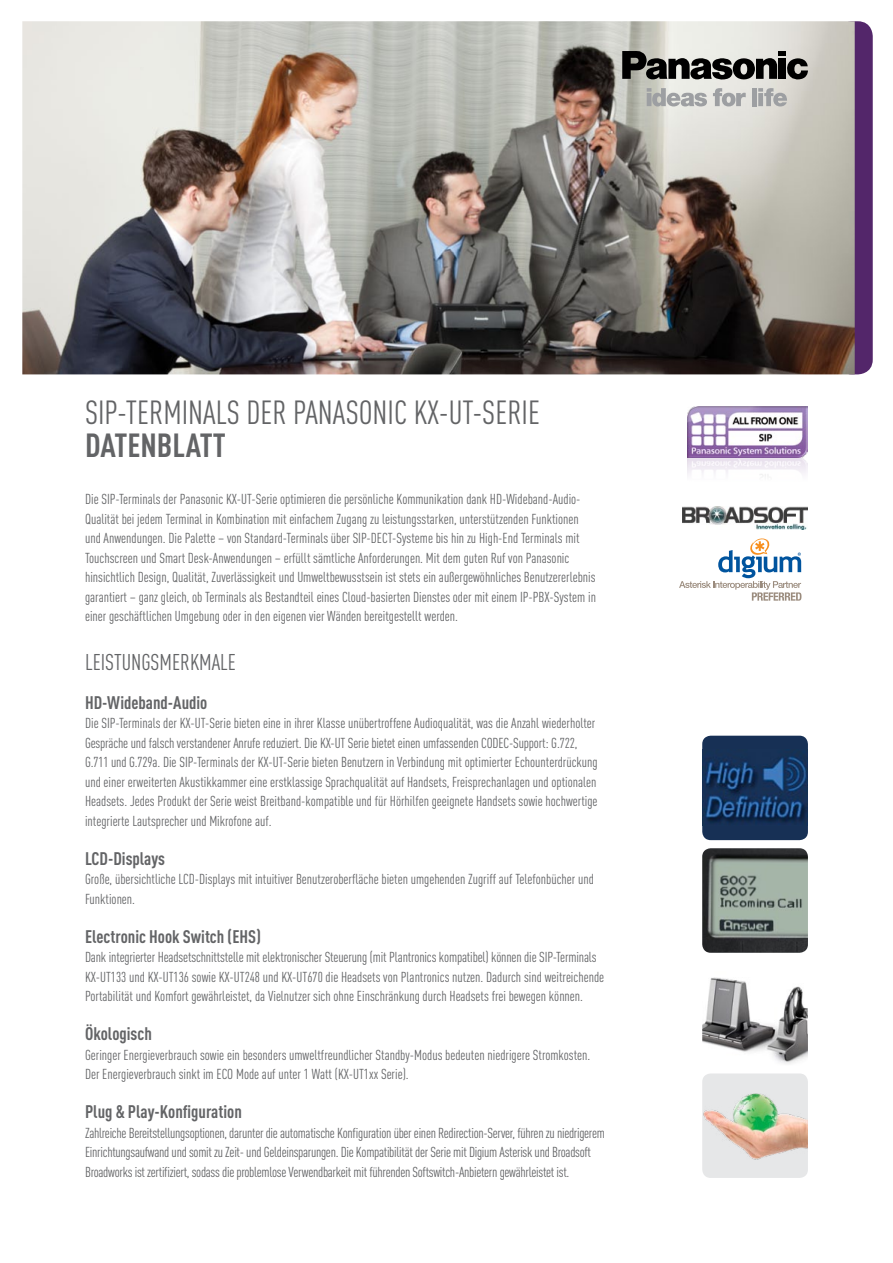
<style>
.page{position:relative;width:893px;height:1263px;background:#fff}
.page>*{position:absolute;margin:0;border:0;box-sizing:border-box;transform-origin:0 0}
.t1{font:33px "DIN Cond";color:#636466}
.t2{font:700 33px "DIN Cond";color:#636466}
.t3{font:22.5px "DIN Cond";color:#636466}
.t4{font:700 18px "DIN Cond";color:#636466}
.t5{font:14.25px/19.5px "DIN Cond";color:#636466}
.t6{font:14.25px/19.5px "DIN Cond";letter-spacing:-.02em;color:#636466}
</style>
<div class="page">
<div style="left:837px;top:21px;width:36px;height:353px;background:#53266a;border-radius:15px"></div>
<img style="left:702px;top:848px;width:106px;height:105px">
<div style="left:702px;top:1073px;width:106px;height:105px;background:#e6e7e8;border-radius:9px"></div>
<img style="left:703px;top:1093px;width:105px;height:67px">
<img style="left:702px;top:977px;width:106px;height:87px">
<div style="left:702px;top:736px;width:106px;height:104px;background:#173055;border-radius:9px"></div>
<img style="left:705px;top:756px;width:103px;height:67px">
<img style="left:22px;top:21px;width:833px;height:353px">
<svg style="left:622px;top:51px;width:155px;height:29px;background:#686865"></svg>
<div style="left:778px;top:59px;width:8px;height:20px;background:#000"></div>
<div style="left:778px;top:51px;width:8px;height:5px;background:#000"></div>
<svg style="left:787px;top:58px;width:21px;height:22px"></svg>
<svg style="left:647px;top:88px;width:60px;height:18px"></svg>
<svg style="left:713px;top:88px;width:33px;height:18px"></svg>
<div style="left:752px;top:88px;width:5px;height:18px;background:#9d9fa2"></div>
<svg style="left:758px;top:88px;width:29px;height:18px"></svg>
<img style="left:682px;top:506px;width:126px;height:23px">
<svg style="left:679px;top:538px;width:122px;height:63px"></svg>
<img style="left:688px;top:406px;width:120px;height:101px">
<h1 class="t1" style="left:85px;top:393px;width:457px">SIP-TERMINALS DER PANASONIC KX-UT-SERIE</h1>
<h1 class="t2" style="left:85px;top:425px;width:142px">DATENBLATT</h1>
<p class="t5" style="left:85px;top:490px;width:512px">Die SIP-Terminals der Panasonic KX-UT-Serie optimieren die persönliche Kommunikation dank HD-Wideband-Audio-Qualität bei jedem Terminal in Kombination mit einfachem Zugang zu leistungsstarken, unterstützenden Funktionen und Anwendungen. Die Palette – von Standard-Terminals über SIP-DECT-Systeme bis hin zu High-End Terminals mit Touchscreen und Smart Desk-Anwendungen – erfüllt sämtliche Anforderungen. Mit dem guten Ruf von Panasonic hinsichtlich Design, Qualität, Zuverlässigkeit und Umweltbewusstsein ist stets ein außergewöhnliches Benutzererlebnis garantiert – ganz gleich, ob Terminals als Bestandteil eines Cloud-basierten Dienstes oder mit einem IP-PBX-System in einer geschäftlichen Umgebung oder in den eigenen vier Wänden bereitgestellt werden.</p>
<h2 class="t3" style="left:85px;top:649px;width:17px">Leistun</h2>
<h2 class="t3" style="left:141px;top:649px;width:20px">gsmerkmale</h2>
<p class="t4" style="left:85px;top:691px;width:124px">HD-Wideband-Audio</p>
<p class="t5" style="left:85px;top:713px;width:514px">Die SIP-Terminals der KX-UT-Serie bieten eine in ihrer Klasse unübertroffene Audioqualität, was die Anzahl wiederholter Gespräche und falsch verstandener Anrufe reduziert. Die KX-UT Serie bietet einen umfassenden CODEC-Support: G.722, G.711 und G.729a. Die SIP-Terminals der KX-UT-Serie bieten Benutzern in Verbindung mit optimierter Echounterdrückung und einer erweiterten Akustikkammer eine erstklassige Sprachqualität auf Handsets, Freisprechanlagen und optionalen Headsets. Jedes Produkt der Serie weist Breitband-kompatible und für Hörhilfen geeignete Handsets sowie hochwertige integrierte Lautsprecher und Mikrofone auf.</p>
<p class="t4" style="left:85px;top:847px;width:82px">LCD-Displays</p>
<p class="t5" style="left:85px;top:869px;width:510px">Große, übersichtliche LCD-Displays mit intuitiver Benutzeroberfläche bieten umgehenden Zugriff auf Telefonbücher und<br>Funktionen.</p>
<p class="t4" style="left:85px;top:925px;width:177px">Electronic Hook Switch (EHS)</p>
<p class="t5" style="left:85px;top:947px;width:521px">Dank integrierter Headsetschnittstelle mit elektronischer Steuerung (mit Plantronics kompatibel) können die SIP-Terminals<br>KX-UT133 und KX-UT136 sowie KX-UT248 und KX-UT670 die Headsets von Plantronics nutzen. Dadurch sind weitreichende<br>Portabilität und Komfort gewährleistet, da Vielnutzer sich ohne Einschränkung durch Headsets frei bewegen können.</p>
<p class="t4" style="left:85px;top:1023px;width:68px">Ökologisch</p>
<p class="t5" style="left:85px;top:1045px;width:507px">Geringer Energieverbrauch sowie ein besonders umweltfreundlicher Standby-Modus bedeuten niedrigere Stromkosten.<br>Der Energieverbrauch sinkt im ECO Mode auf unter 1 Watt (KX-UT1xx Serie).</p>
<p class="t4" style="left:85px;top:1101px;width:158px">Plug &amp; Play-Konfiguration</p>
<p class="t6" style="left:85px;top:1123px;width:521px">Zahlreiche Bereitstellungsoptionen, darunter die automatische Konfiguration über einen Redirection-Server, führen zu niedrigerem<br>Einrichtungsaufwand und somit zu Zeit- und Geldeinsparungen. Die Kompatibilität der Serie mit Digium Asterisk und Broadsoft<br>Broadworks ist zertifiziert, sodass die problemlose Verwendbarkeit mit führenden Softswitch-Anbietern gewährleistet ist.</p>
</div>
